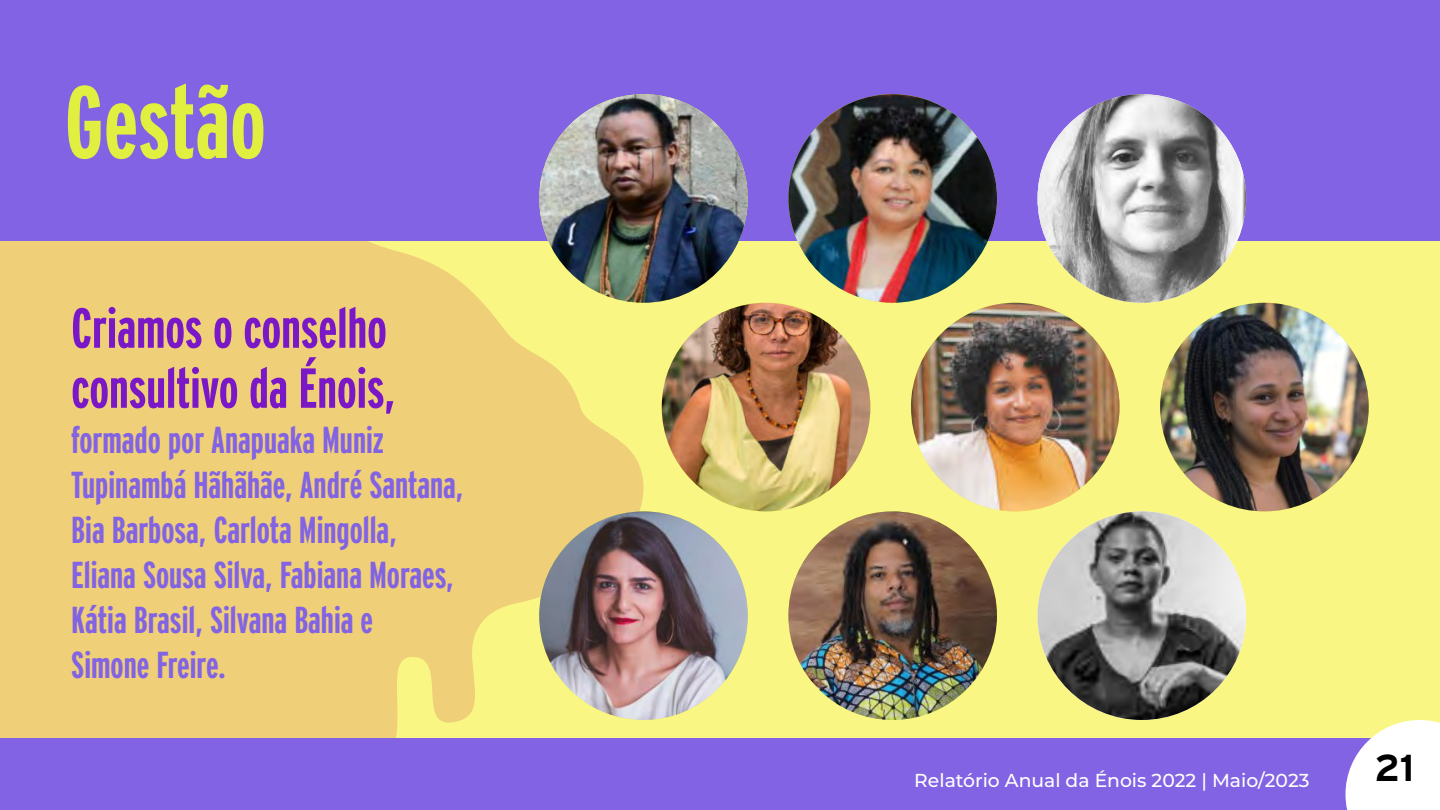
<style>
.page{position:relative;width:1440px;height:810px;background:#fff}
.page>*{position:absolute;margin:0;border:0;box-sizing:border-box;transform-origin:0 0}
.t1{font:700 102.23px "Interstate Compressed";color:#e1ef40}
.t2{font:700 56.25px/60px "Interstate Compressed";color:#7a17c7}
.t3{font:700 37.5px/45px "Interstate Compressed";color:#8263e3}
.t4{font:700 37.5px "Interstate";color:#000}
.t5{font:500 18.75px "Montserrat";color:#fff}
</style>
<div class="page">
<div style="left:0;top:216px;width:1440px;height:594px;background:#f9f683"></div>
<svg style="left:0;top:241px;width:650px;height:498px;background:#f0d479"></svg>
<div style="left:0;top:0;width:1440px;height:241px;background:#8263e3"></div>
<div style="left:0;top:739px;width:1440px;height:71px;background:#8263e3"></div>
<svg style="left:1346px;top:720px;width:94px;height:90px;background:#f7f5f2"></svg>
<img style="left:539px;top:94px;width:209px;height:209px;border-radius:104px">
<img style="left:1038px;top:511px;width:208px;height:209px;border-radius:104px">
<img style="left:662px;top:303px;width:208px;height:208px;border-radius:104px">
<img style="left:788px;top:94px;width:209px;height:209px;border-radius:104px">
<img style="left:911px;top:303px;width:209px;height:208px;border-radius:104px">
<img style="left:1038px;top:94px;width:208px;height:209px;border-radius:104px">
<img style="left:1160px;top:303px;width:209px;height:208px;border-radius:104px">
<img style="left:539px;top:511px;width:209px;height:209px;border-radius:104px">
<img style="left:788px;top:511px;width:209px;height:209px;border-radius:104px">
<h1 class="t1" style="left:65px;top:66px;width:203px">Gestão</h1>
<h2 class="t2" style="left:71px;top:298px;width:326px">Criamos o conselho consultivo da Énois,</h2>
<p class="t3" style="left:71px;top:417px;width:394px">formado por Anapuaka Muniz<br>Tupinambá Hãhãhãe, André Santana,<br>Bia Barbosa, Carlota Mingolla,<br>Eliana Sousa Silva, Fabiana Moraes,<br>Kátia Brasil, Silvana Bahia e<br>Simone Freire.</p>
<p class="t5" style="left:914px;top:767px;width:397px">Relatório Anual da Énois 2022 | Maio/2023</p>
<p class="t4" style="left:1374px;top:747px;width:41px">21</p>
</div>
